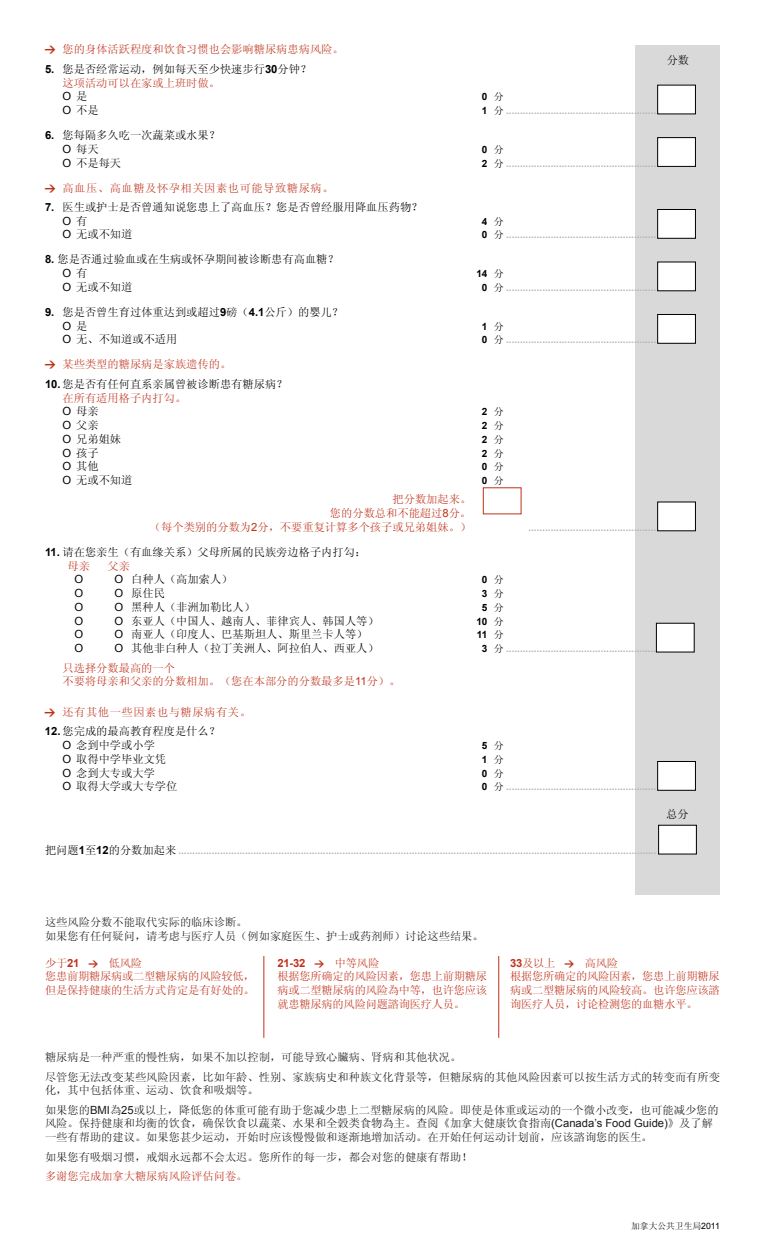
<style>
.page{position:relative;width:765px;height:1260px;background:#fff}
.page>*{position:absolute;margin:0;border:0;box-sizing:border-box;transform-origin:0 0}
.t1{font:11.25px/13.8px "Sim Sun";color:#000}
.t2{font:11.25px/13.8px "Sim Sun";color:#1a1a1a}
.t3{font:11.25px/13.8px "Sim Sun";color:#bf311a;text-align:right}
.t4{font:11.25px/13.8px "Sim Sun";letter-spacing:-.02em;color:#bf311a}
.t5{font:11.25px "Sim Sun";letter-spacing:.05em;color:#bf311a}
.t6{font:11.25px "Arial";color:#000}
.t7{font:700 11.25px "Arial";color:#bf311a}
.t8{font:700 10px "Arial";color:#b3b3b3}
.t9{font:700 10px "Arial";color:#000}
.t10{font:8.75px "Sim Sun";color:#000}
.s1{font-family:"Pointers"}
.s2{font-family:"Arial";font-weight:700}
.s3{color:#bf311a}
.s4{font-family:"Sim Sun"}
.s5{font-family:"Sim Sun";font-weight:400}
.s6{font-family:"Arial"}
.s7{color:#000}
.s8{font-family:"Sim Sun";font-weight:400;color:#000}
.s9{font-family:"Sim Sun";font-weight:400;font-size:11.25px;color:#000}
.s10{font-size:11.25px;color:#000}
.s11{font-family:"Pointers";font-size:10px}
.s12{font-family:"Pointers";font-weight:400;font-size:10px}
</style>
<div class="page">
<div style="left:636px;top:45px;width:84px;height:850px;background:#d9d9d9"></div>
<div style="left:658px;top:85px;width:37px;height:29px;background:#fff"></div>
<div style="left:658px;top:138px;width:37px;height:28px;background:#fff"></div>
<div style="left:658px;top:137px;width:38px;height:30px;border:1px solid #000"></div>
<div style="left:658px;top:209px;width:37px;height:29px;background:#fff"></div>
<div style="left:658px;top:209px;width:38px;height:29px;border:1px solid #000"></div>
<div style="left:658px;top:262px;width:37px;height:29px;background:#fff"></div>
<div style="left:658px;top:314px;width:37px;height:29px;background:#fff"></div>
<div style="left:658px;top:314px;width:38px;height:29px;border:1px solid #000"></div>
<div style="left:658px;top:502px;width:37px;height:29px;background:#fff"></div>
<div style="left:656px;top:623px;width:38px;height:29px;background:#fff"></div>
<div style="left:658px;top:761px;width:37px;height:29px;background:#fff"></div>
<div style="left:658px;top:761px;width:38px;height:29px;border:1px solid #000"></div>
<div style="left:659px;top:825px;width:37px;height:29px;background:#fff"></div>
<div style="left:658px;top:825px;width:39px;height:29px;border:1px solid #000"></div>
<hr style="left:264px;top:956px;width:1px;height:82px;background:#bf311a">
<hr style="left:499px;top:956px;width:1px;height:82px;background:#bf311a">
<p class="t3" style="left:45px;top:43px;width:300px"><span class="s1">1</span> 您的身体活跃程度和饮食习惯也会影响糖尿病患病风险。</p>
<p class="t1" style="left:62px;top:62px;width:250px;text-indent:-17px"><span class="s2">5.</span> 您是否经常运动，例如每天至少快速步行<span class="s2">30</span>分钟？<span class="s3">这项活动可以在家或上班时做。</span></p>
<p class="t6" style="left:62px;top:89px;width:26px">O <span class="s4">是</span></p>
<p class="t9" style="left:482px;top:90px;width:23px">0 <span class="s5">分</span></p>
<p class="t1" style="left:62px;top:103px;width:38px"><span class="s6">O</span> 不是</p>
<p class="t8" style="left:482px;top:104px;width:176px"><span class="s7">1</span> <span class="s8">分</span> ......................................................</p>
<p class="t1" style="left:63px;top:128px;width:159px;text-indent:-18px"><span class="s2">6.</span> 您每隔多久吃一次蔬菜或水果？<br><span class="s6">O</span> 每天</p>
<p class="t9" style="left:482px;top:143px;width:23px">0 <span class="s5">分</span></p>
<p class="t1" style="left:62px;top:156px;width:60px"><span class="s6">O</span> 不是每天</p>
<p class="t8" style="left:482px;top:156px;width:176px"><span class="s7">2</span> <span class="s8">分</span> ......................................................</p>
<p class="t5" style="left:45px;top:182px;width:290px"><span class="s1">1</span> 高血压、高血糖及怀孕相关因素也可能导致糖尿病。</p>
<p class="t1" style="left:45px;top:200px;width:379px"><span class="s2">7.</span> 医生或护士是否曾通知说您患上了高血压？您是否曾经服用降血压药物？</p>
<p class="t6" style="left:63px;top:213px;width:26px">O <span class="s4">有</span></p>
<p class="t9" style="left:482px;top:215px;width:23px">4 <span class="s5">分</span></p>
<p class="t1" style="left:62px;top:228px;width:71px"><span class="s6">O</span> 无或不知道</p>
<p class="t8" style="left:482px;top:228px;width:176px"><span class="s7">0</span> <span class="s8">分</span> ......................................................</p>
<p class="t1" style="left:45px;top:253px;width:295px"><span class="s2">8.</span> 您是否通过验血或在生病或怀孕期间被诊断患有高血糖？</p>
<p class="t6" style="left:63px;top:266px;width:26px">O <span class="s4">有</span></p>
<p class="t9" style="left:476px;top:267px;width:29px">14 <span class="s5">分</span></p>
<p class="t1" style="left:62px;top:280px;width:71px"><span class="s6">O</span> 无或不知道</p>
<p class="t8" style="left:482px;top:281px;width:176px"><span class="s7">0</span> <span class="s8">分</span> ......................................................</p>
<p class="t1" style="left:45px;top:305px;width:300px"><span class="s2">9.</span> 您是否曾生育过体重达到或超过<span class="s2">9</span>磅（<span class="s2">4.1</span>公斤）的婴儿？</p>
<p class="t6" style="left:63px;top:318px;width:26px">O <span class="s4">是</span></p>
<p class="t9" style="left:482px;top:320px;width:23px">1 <span class="s5">分</span></p>
<p class="t1" style="left:62px;top:333px;width:116px"><span class="s6">O</span> 无、不知道或不适用</p>
<p class="t8" style="left:482px;top:333px;width:176px"><span class="s7">0</span> <span class="s8">分</span> ......................................................</p>
<p class="t3" style="left:45px;top:358px;width:188px"><span class="s1">1</span> 某些类型的糖尿病是家族遗传的。</p>
<p class="t1" style="left:62px;top:377px;width:227px;text-indent:-18px"><span class="s2">10.</span> 您是否有任何直系亲属曾被诊断患有糖尿病？<span class="s3">在所有适用格子内打勾。<br></span><span class="s6">O</span> 母亲</p>
<p class="t9" style="left:482px;top:405px;width:23px">2 <span class="s5">分</span></p>
<p class="t1" style="left:62px;top:418px;width:38px"><span class="s6">O</span> 父亲</p>
<p class="t9" style="left:482px;top:419px;width:23px">2 <span class="s5">分</span></p>
<p class="t1" style="left:62px;top:432px;width:60px"><span class="s6">O</span> 兄弟姐妹</p>
<p class="t9" style="left:482px;top:433px;width:23px">2 <span class="s5">分</span></p>
<p class="t1" style="left:62px;top:446px;width:38px"><span class="s6">O</span> 孩子</p>
<p class="t9" style="left:482px;top:446px;width:23px">2 <span class="s5">分</span></p>
<p class="t1" style="left:62px;top:459px;width:38px"><span class="s6">O</span> 其他</p>
<p class="t9" style="left:482px;top:460px;width:23px">0 <span class="s5">分</span></p>
<p class="t1" style="left:62px;top:473px;width:71px"><span class="s6">O</span> 无或不知道</p>
<p class="t9" style="left:482px;top:474px;width:23px">0 <span class="s5">分</span></p>
<p class="t3" style="left:150px;top:493px;width:323px">把分数加起来。<br>您的分数总和不能超过<span class="s6">8</span>分。<br>（每个类别的分数为<span class="s6">2</span>分，不要重复计算多个孩子或兄弟姐妹。）</p>
<p class="t1" style="left:68px;top:545px;width:300px;text-indent:-22px"><span class="s2">11.</span> 请在您亲生（有血缘关系）父母所属的民族旁边格子内打勾：<span class="s3">母亲</span></p>
<p class="t3" style="left:108px;top:559px;width:24px">父亲</p>
<p class="t8" style="left:528px;top:521px;width:129px">..............................................</p>
<p class="t6" style="left:74px;top:572px;width:10px">O</p>
<p class="t1" style="left:114px;top:573px;width:120px"><span class="s6">O</span> 白种人（高加索人）</p>
<p class="t9" style="left:482px;top:573px;width:23px">0 <span class="s5">分</span></p>
<p class="t6" style="left:74px;top:586px;width:10px">O</p>
<p class="t1" style="left:114px;top:586px;width:52px"><span class="s6">O</span> 原住民</p>
<p class="t9" style="left:482px;top:587px;width:23px">3 <span class="s5">分</span></p>
<p class="t6" style="left:74px;top:600px;width:10px">O</p>
<p class="t1" style="left:114px;top:600px;width:142px"><span class="s6">O</span> 黑种人（非洲加勒比人）</p>
<p class="t9" style="left:482px;top:601px;width:23px">5 <span class="s5">分</span></p>
<p class="t6" style="left:74px;top:613px;width:10px">O</p>
<p class="t1" style="left:114px;top:614px;width:266px"><span class="s6">O</span> 东亚人（中国人、越南人、菲律宾人、韩国人等）</p>
<p class="t9" style="left:476px;top:615px;width:29px">10 <span class="s5">分</span></p>
<p class="t6" style="left:74px;top:627px;width:10px">O</p>
<p class="t1" style="left:114px;top:628px;width:255px"><span class="s6">O</span> 南亚人（印度人、巴基斯坦人、斯里兰卡人等）</p>
<p class="t9" style="left:477px;top:628px;width:28px">11 <span class="s5">分</span></p>
<p class="t6" style="left:74px;top:641px;width:10px">O</p>
<p class="t1" style="left:114px;top:641px;width:266px"><span class="s6">O</span> 其他非白种人（拉丁美洲人、阿拉伯人、西亚人）</p>
<p class="t8" style="left:482px;top:642px;width:176px"><span class="s7">3</span> <span class="s8">分</span> ......................................................</p>
<p class="t3" style="left:62px;top:661px;width:339px;text-align:left">只选择分数最高的一个<br>不要将母亲和父亲的分数相加。（您在本部分的分数最多是<span class="s6">11</span>分）。</p>
<p class="t5" style="left:45px;top:706px;width:207px"><span class="s1">1</span> 还有其他一些因素也与糖尿病有关。</p>
<p class="t1" style="left:63px;top:725px;width:159px;text-indent:-18px"><span class="s2">12.</span> 您完成的最高教育程度是什么？<br><span class="s6">O</span> 念到中学或小学</p>
<p class="t9" style="left:482px;top:739px;width:23px">5 <span class="s5">分</span></p>
<p class="t1" style="left:62px;top:752px;width:105px"><span class="s6">O</span> 取得中学毕业文凭</p>
<p class="t9" style="left:482px;top:753px;width:23px">1 <span class="s5">分</span></p>
<p class="t1" style="left:62px;top:766px;width:94px"><span class="s6">O</span> 念到大专或大学</p>
<p class="t9" style="left:482px;top:767px;width:23px">0 <span class="s5">分</span></p>
<p class="t1" style="left:62px;top:780px;width:116px"><span class="s6">O</span> 取得大学或大专学位</p>
<p class="t8" style="left:482px;top:780px;width:176px"><span class="s7">0</span> <span class="s8">分</span> ......................................................</p>
<p class="t8" style="left:45px;top:844px;width:613px"><span class="s9">把问题</span><span class="s10">1</span><span class="s9">至</span><span class="s10">12</span><span class="s9">的分数加起来</span> ............................................................................................................................................................................</p>
<p class="t1" style="left:667px;top:53px;width:24px">分数</p>
<p class="t1" style="left:666px;top:807px;width:24px">总分</p>
<p class="t2" style="left:45px;top:915px;width:440px">这些风险分数不能取代实际的临床诊断。<br>如果您有任何疑问，请考虑与医疗人员（例如家庭医生、护士或药剂师）讨论这些结果。</p>
<p class="t4" style="left:45px;top:956px;width:211px">少于<span class="s2">21</span> <span class="s11">1</span> 低风险<br>您患前期糖尿病或二型糖尿病的风险较低，但是保持健康的生活方式肯定是有好处的。</p>
<p class="t7" style="left:278px;top:955px;width:103px">21-32 <span class="s12">1</span> <span class="s5">中等风险</span></p>
<p class="t3" style="left:278px;top:970px;width:211px;text-align:justify">根据您所确定的风险因素，您患上前期糖尿病或二型糖尿病的风险為中等，也许您应该就患糖尿病的风险问题諮询医疗人员。</p>
<p class="t4" style="left:510px;top:956px;width:211px"><span class="s2">33</span>及以上 <span class="s11">1</span> 高风险<br>根据您所确定的风险因素，您患上前期糖尿病或二型糖尿病的风险较高。也许您应该諮询医疗人员，讨论检测您的血糖水平。</p>
<p class="t2" style="left:45px;top:1047px;width:676px;line-height:19.4px">糖尿病是一种严重的慢性病，如果不加以控制，可能导致心臟病、肾病和其他状况。<br>尽管您无法改变某些风险因素，比如年龄、性别、家族病史和种族文化背景等，但糖尿病的其他风险因素可以按生活方式的转变而有所变</p>
<p class="t2" style="left:45px;top:1081px;width:675px;line-height:19.4px">化，其中包括体重、运动、饮食和吸烟等。<br>如果您的<span class="s6">BMI</span>為<span class="s6">25</span>或以上，降低您的体重可能有助于您减少患上二型糖尿病的风险。即使是体重或运动的一个微小改变，也可能减少您的</p>
<p class="t2" style="left:45px;top:1116px;width:669px">风险。保持健康和均衡的饮食，确保饮食以蔬菜、水果和全穀类食物為主。查阅《加拿大健康饮食指南<span class="s6">(Canada’s Food Guide)</span>》及了解一些有帮助的建议。如果您甚少运动，开始时应该慢慢做和逐渐地增加活动。在开始任何运动计划前，应该諮询您的医生。</p>
<p class="t2" style="left:45px;top:1150px;width:429px">如果您有吸烟习惯，戒烟永远都不会太迟。您所作的每一步，都会对您的健康有帮助！</p>
<p class="t3" style="left:45px;top:1169px;width:204px">多谢您完成加拿大糖尿病风险评估问卷。</p>
<p class="t10" style="left:631px;top:1222px;width:90px">加拿大公共卫生局<span class="s6">2011</span></p>
</div>
